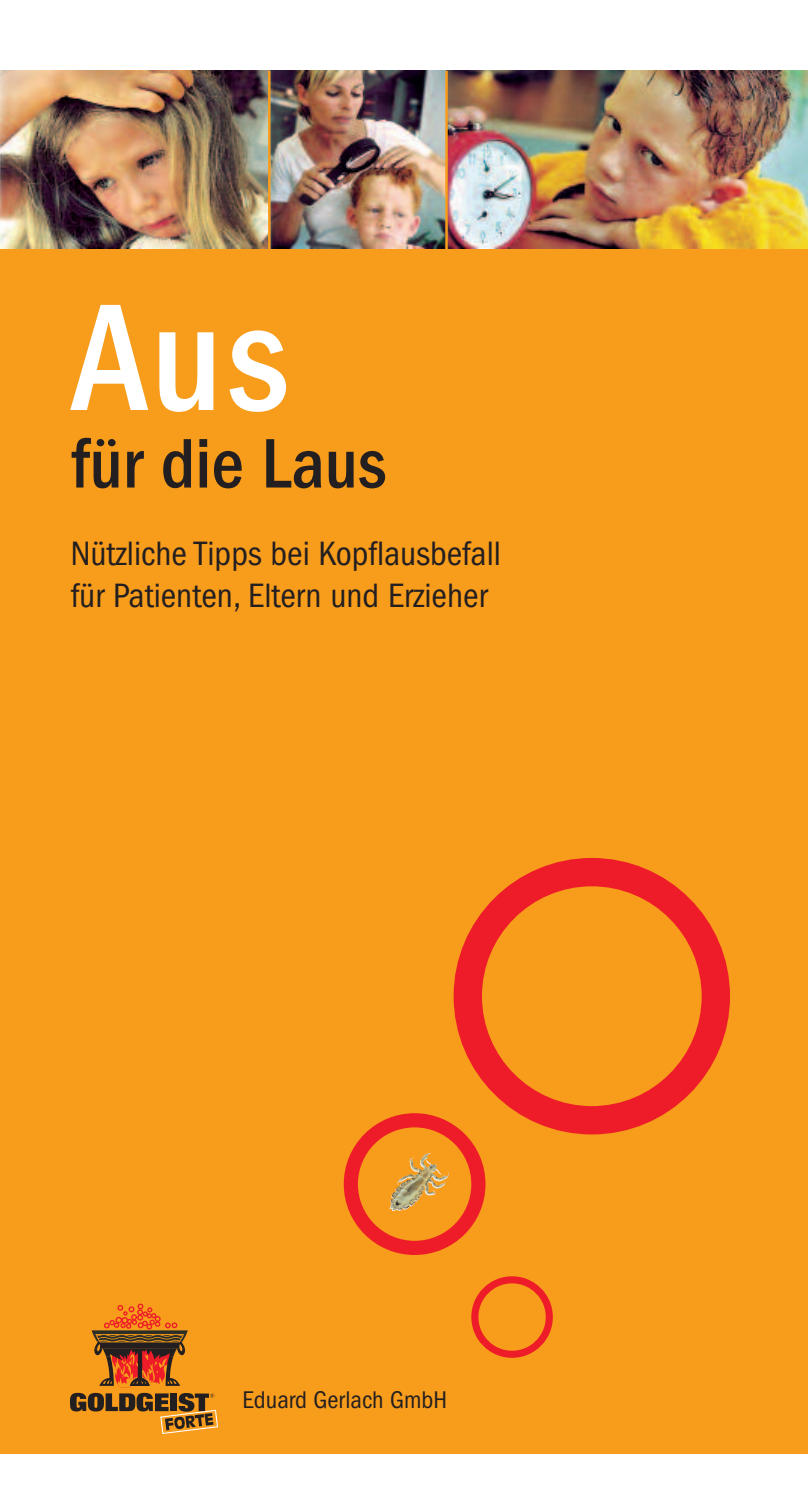
<style>
.page{position:relative;width:808px;height:1489px;background:#fff}
.page>*{position:absolute;margin:0;border:0;box-sizing:border-box;transform-origin:0 0}
.t1{font:500 condensed 157.5px "Franklin Gothic";color:#fff}
.t2{font:500 condensed 72.5px "Franklin Gothic";color:#231f20}
.t3{font:condensed 35px/42px "Franklin Gothic";color:#231f20}
.t4{font:condensed 25px "Franklin Gothic";color:#231f20}
</style>
<div class="page">
<div style="left:0;top:71px;width:808px;height:1382px;background:#f89c1c"></div>
<img style="left:271px;top:71px;width:174px;height:177px">
<img style="left:0;top:71px;width:268px;height:177px">
<img style="left:448px;top:71px;width:360px;height:177px">
<svg style="left:344px;top:1113px;width:141px;height:141px"></svg>
<svg style="left:471px;top:1276px;width:82px;height:81px"></svg>
<svg style="left:454px;top:858px;width:276px;height:276px"></svg>
<svg style="left:70px;top:1303px;width:148px;height:130px"></svg>
<h1 class="t1" style="left:71px;top:305px;width:219px">Aus</h1>
<h2 class="t2" style="left:71px;top:439px;width:317px">für die Laus</h2>
<p class="t3" style="left:71px;top:535px;width:432px">Nützliche Tipps bei Kopflausbefall für Patienten, Eltern und Erzieher</p>
<p class="t4" style="left:242px;top:1390px;width:206px">Eduard Gerlach GmbH</p>
</div>
